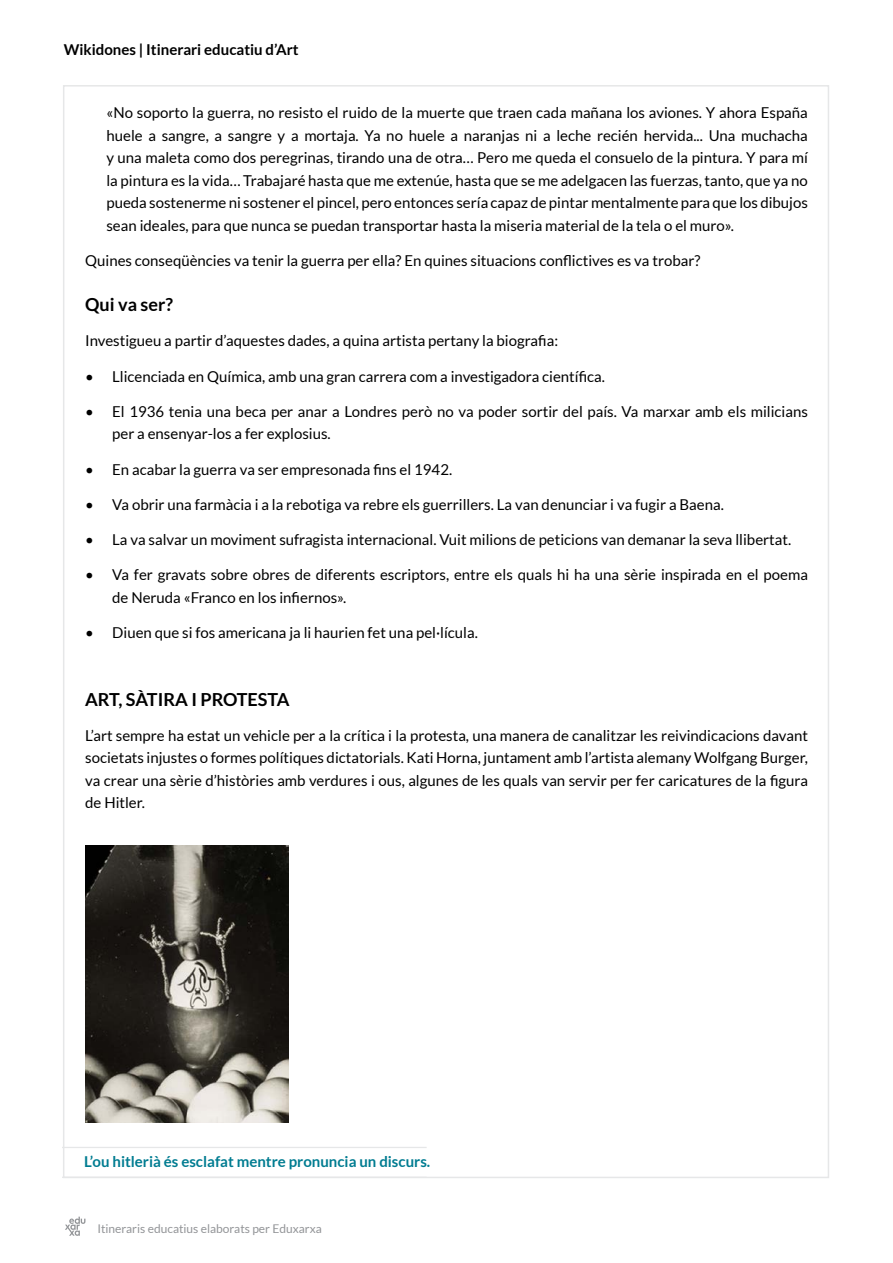
<style>
.page{position:relative;width:893px;height:1263px;background:#fff}
.page>*{position:absolute;margin:0;border:0;box-sizing:border-box;transform-origin:0 0}
.t1{font:700 18px "Lato";color:#000}
.t2{font:15px/22.5px "Lato";color:#000;text-align:justify}
.t3{font:700 15px "Lato";color:#007c91}
.t4{font:700 15px "Lato";color:#000}
.t5{font:12px "Lato";color:#939598}
</style>
<div class="page">
<svg style="left:65px;top:1217px;width:20px;height:19px"></svg>
<hr style="left:62px;top:1147px;width:365px;height:1px;background:#e6e7e8">
<hr style="left:62px;top:1177px;width:365px;height:1px;background:#e6e7e8">
<img style="left:85px;top:845px;width:203px;height:277px">
<p class="t4" style="left:64px;top:41px;width:237px">Wikidones | Itinerari educatiu d’Art</p>
<p class="t2" style="left:106px;top:101px;width:703px">«No soporto la guerra, no resisto el ruido de la muerte que traen cada mañana los aviones. Y ahora España huele a sangre, a sangre y a mortaja. Ya no huele a naranjas ni a leche recién hervida... Una muchacha y una maleta como dos peregrinas, tirando una de otra… Pero me queda el consuelo de la pintura. Y para mí la pintura es la vida… Trabajaré hasta que me extenúe, hasta que se me adelgacen las fuerzas, tanto, que ya no pueda sostenerme ni sostener el pincel, pero entonces sería capaz de pintar mentalmente para que los dibujos sean ideales, para que nunca se puedan transportar hasta la miseria material de la tela o el muro».</p>
<p class="t2" style="left:85px;top:249px;width:617px">Quines conseqüències va tenir la guerra per ella? En quines situacions conflictives es va trobar?</p>
<p class="t1" style="left:85px;top:294px;width:89px">Qui va ser?</p>
<p class="t2" style="left:85px;top:329px;width:474px">Investigueu a partir d’aquestes dades, a quina artista pertany la biografia:</p>
<p class="t2" style="left:85px;top:365px;width:521px">• Llicenciada en Química, amb una gran carrera com a investigadora científica.</p>
<p class="t2" style="left:112px;top:400px;width:697px;text-indent:-27px">• El 1936 tenia una beca per anar a Londres però no va poder sortir del país. Va marxar amb els milicians per a ensenyar-los a fer explosius.</p>
<p class="t2" style="left:85px;top:458px;width:369px">• En acabar la guerra va ser empresonada fins el 1942.</p>
<p class="t2" style="left:85px;top:493px;width:640px">• Va obrir una farmàcia i a la rebotiga va rebre els guerrillers. La van denunciar i va fugir a Baena.</p>
<p class="t2" style="left:85px;top:528px;width:707px">• La va salvar un moviment sufragista internacional. Vuit milions de peticions van demanar la seva llibertat.</p>
<p class="t2" style="left:112px;top:563px;width:697px;text-indent:-27px">• Va fer gravats sobre obres de diferents escriptors, entre els quals hi ha una sèrie inspirada en el poema de Neruda «Franco en los infiernos».</p>
<p class="t2" style="left:85px;top:621px;width:394px">• Diuen que si fos americana ja li haurien fet una pel·lícula.</p>
<p class="t1" style="left:85px;top:689px;width:206px">ART, SÀTIRA I PROTESTA</p>
<p class="t2" style="left:85px;top:724px;width:724px">L’art sempre ha estat un vehicle per a la crítica i la protesta, una manera de canalitzar les reivindicacions davant societats injustes o formes polítiques dictatorials. Kati Horna, juntament amb l’artista alemany Wolfgang Burger, va crear una sèrie d’històries amb verdures i ous, algunes de les quals van servir per fer caricatures de la figura de Hitler.</p>
<p class="t3" style="left:84px;top:1152px;width:347px">L’ou hitlerià és esclafat mentre pronuncia un discurs.</p>
<p class="t5" style="left:97px;top:1222px;width:226px">Itineraris educatius elaborats per Eduxarxa</p>
</div>
